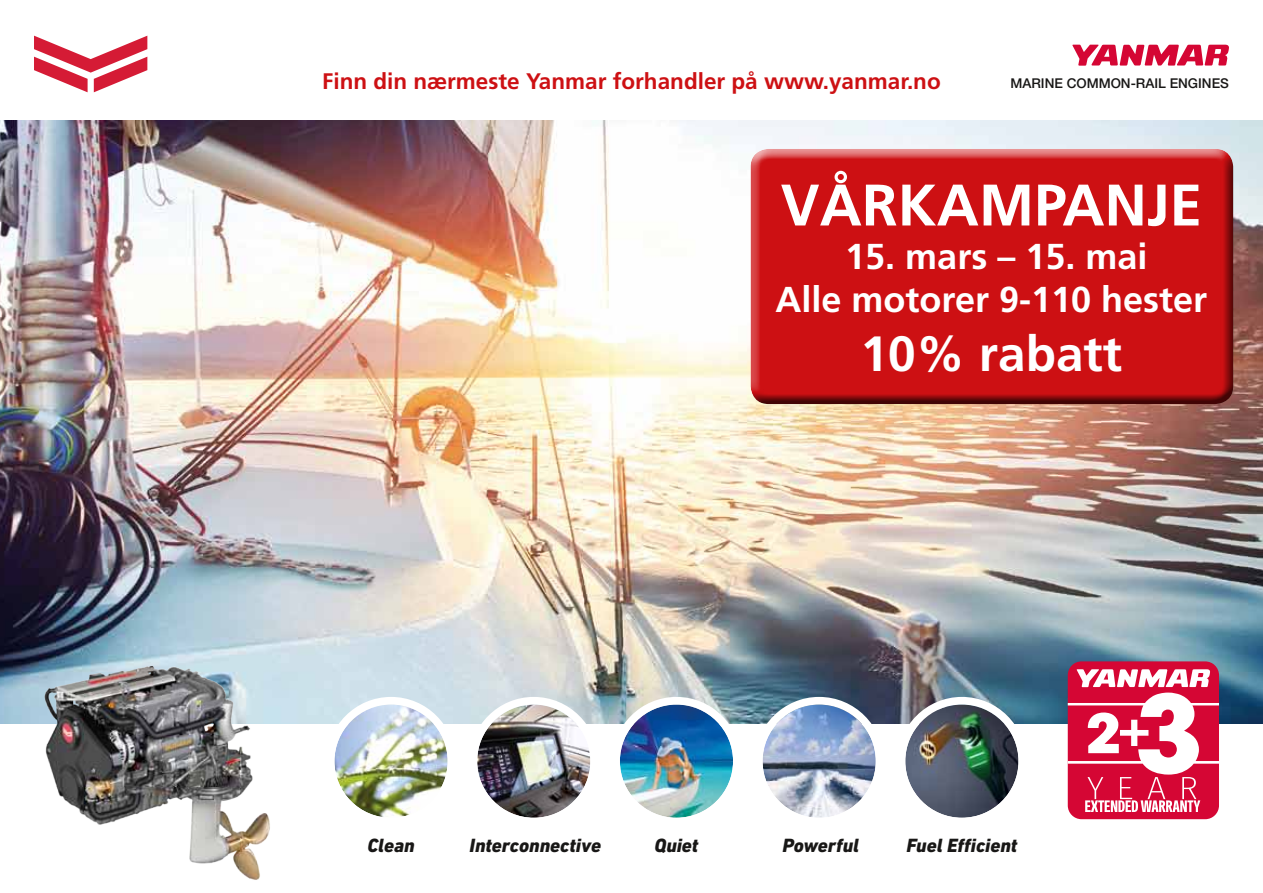
<style>
.page{position:relative;width:1263px;height:893px;background:#fff}
.page>*{position:absolute;margin:0;border:0;box-sizing:border-box;transform-origin:0 0}
.t1{font:700 58.5px "Frutiger";color:#fff}
.t2{font:700 49.5px "Frutiger";color:#fff}
.t3{font:700 36px/43.2px "Frutiger";color:#fff;text-align:center}
.t4{font:700 22.5px "Frutiger";color:#cd1013}
.t5{font:italic 800 19.5px "DIN Next LT Pro";color:#181716}
.t6{font:500 13.5px "Helvetica Neue LT Std";color:#181716}
</style>
<div class="page">
<img style="left:0;top:121px;width:1263px;height:603px">
<svg style="left:1072px;top:45px;width:157px;height:21px"></svg>
<svg style="left:34px;top:36px;width:113px;height:56px"></svg>
<img style="left:334px;top:705px;width:114px;height:113px;border-radius:57px">
<div style="left:327px;top:697px;width:128px;height:128px;border:8px solid #fff;border-radius:50%"></div>
<img style="left:477px;top:705px;width:113px;height:113px;border-radius:57px">
<div style="left:469px;top:697px;width:129px;height:128px;border:8px solid #fff;border-radius:50%"></div>
<img style="left:620px;top:705px;width:113px;height:113px;border-radius:57px">
<div style="left:612px;top:697px;width:129px;height:128px;border:8px solid #fff;border-radius:50%"></div>
<img style="left:762px;top:705px;width:114px;height:113px;border-radius:57px">
<div style="left:755px;top:697px;width:128px;height:128px;border:8px solid #fff;border-radius:50%"></div>
<img style="left:905px;top:705px;width:113px;height:113px;border-radius:56px">
<div style="left:898px;top:697px;width:128px;height:128px;border:8px solid #fff;border-radius:50%"></div>
<div style="left:1068px;top:661px;width:151px;height:158px;background:#d50634;border-radius:14px"></div>
<svg style="left:1076px;top:669px;width:134px;height:18px"></svg>
<svg style="left:1068px;top:693px;width:151px;height:119px"></svg>
<img style="left:33px;top:614px;width:247px;height:266px">
<div style="left:749px;top:150px;width:495px;height:256px;background:#181716;opacity:.75"></div>
<p class="t4" style="left:322px;top:67px;width:620px">Finn din nærmeste Yanmar forhandler på www.yanmar.no</p>
<p class="t6" style="left:1010px;top:75px;width:220px">MARINE COMMON-RAIL ENGINES</p>
<h1 class="t1" style="left:781px;top:171px;width:423px">Vårkampanje</h1>
<h3 class="t3" style="left:775px;top:235px;width:433px">15. mars – 15. mai<br>Alle motorer 9-110 hester</h3>
<h2 class="t2" style="left:861px;top:325px;width:263px">10% rabatt</h2>
<p class="t5" style="left:367px;top:834px;width:49px">Clean</p>
<p class="t5" style="left:470px;top:834px;width:133px">Interconnective</p>
<p class="t5" style="left:654px;top:834px;width:45px">Quiet</p>
<p class="t5" style="left:782px;top:834px;width:78px">Powerful</p>
<p class="t5" style="left:906px;top:834px;width:113px">Fuel Efficient</p>
</div>
